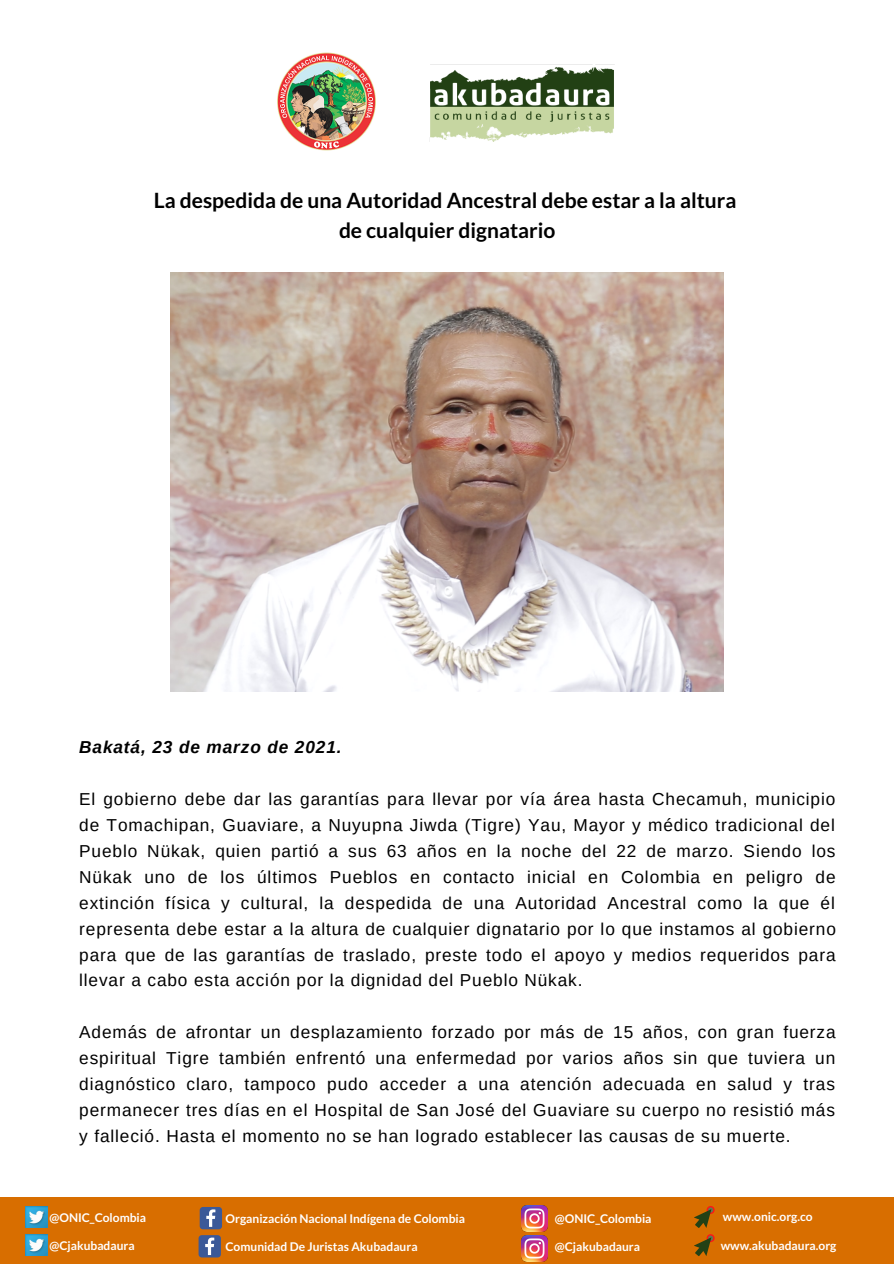
<style>
.page{position:relative;width:894px;height:1264px;background:#fff}
.page>*{position:absolute;margin:0;border:0;box-sizing:border-box;transform-origin:0 0}
.t1{font:700 21px "Lato";color:#000}
.t2{font:17.25px/26px "Arimo";letter-spacing:.05em;color:#000;text-align:justify}
.t3{font:italic 700 17.25px "Arimo";letter-spacing:.05em;color:#000}
.t4{font:700 12px "Lato";color:#fff}
</style>
<div class="page">
<img style="left:277px;top:53px;width:98px;height:98px">
<img style="left:429px;top:64px;width:186px;height:77px">
<div style="left:0;top:1197px;width:893px;height:66px;background:#d86e00"></div>
<img style="left:26px;top:1206px;width:21px;height:21px">
<img style="left:26px;top:1234px;width:21px;height:21px">
<svg style="left:198px;top:1235px;width:23px;height:22px"></svg>
<svg style="left:200px;top:1207px;width:22px;height:22px"></svg>
<img style="left:521px;top:1235px;width:26px;height:25px">
<img style="left:521px;top:1205px;width:26px;height:26px">
<svg style="left:694px;top:1206px;width:21px;height:21px"></svg>
<svg style="left:694px;top:1234px;width:21px;height:22px"></svg>
<img style="left:171px;top:273px;width:551px;height:419px">
<p class="t1" style="left:154px;top:188px;width:583px">La despedida de una Autoridad Ancestral debe estar a la altura</p>
<p class="t1" style="left:339px;top:217px;width:218px">de cualquier dignatario</p>
<p class="t3" style="left:79px;top:737px;width:264px">Bakatá, 23 de marzo de 2021.</p>
<p class="t2" style="left:79px;top:786px;width:758px">El gobierno debe dar las garantías para llevar por vía área hasta Checamuh, municipio de Tomachipan, Guaviare, a Nuyupna Jiwda (Tigre) Yau, Mayor y médico tradicional del Pueblo Nükak, quien partió a sus 63 años en la noche del 22 de marzo. Siendo los Nükak uno de los últimos Pueblos en contacto inicial en Colombia en peligro de extinción física y cultural, la despedida de una Autoridad Ancestral como la que él representa debe estar a la altura de cualquier dignatario por lo que instamos al gobierno para que de las garantías de traslado, preste todo el apoyo y medios requeridos para llevar a cabo esta acción por la dignidad del Pueblo Nükak.</p>
<p class="t2" style="left:79px;top:1019px;width:757px">Además de afrontar un desplazamiento forzado por más de 15 años, con gran fuerza espiritual Tigre también enfrentó una enfermedad por varios años sin que tuviera un diagnóstico claro, tampoco pudo acceder a una atención adecuada en salud y tras permanecer tres días en el Hospital de San José del Guaviare su cuerpo no resistió más y falleció. Hasta el momento no se han logrado establecer las causas de su muerte.</p>
<p class="t4" style="left:50px;top:1209px;width:98px">@ONIC_Colombia</p>
<p class="t4" style="left:50px;top:1237px;width:87px">@Cjakubadaura</p>
<p class="t4" style="left:225px;top:1210px;width:241px">Organización Nacional Indígena de Colombia</p>
<p class="t4" style="left:225px;top:1239px;width:193px">Comunidad De Juristas Akubadaura</p>
<p class="t4" style="left:555px;top:1210px;width:98px">@ONIC_Colombia</p>
<p class="t4" style="left:555px;top:1239px;width:87px">@Cjakubadaura</p>
<p class="t4" style="left:722px;top:1209px;width:91px">www.onic.org.co</p>
<p class="t4" style="left:720px;top:1237px;width:117px">www.akubadaura.org</p>
</div>
